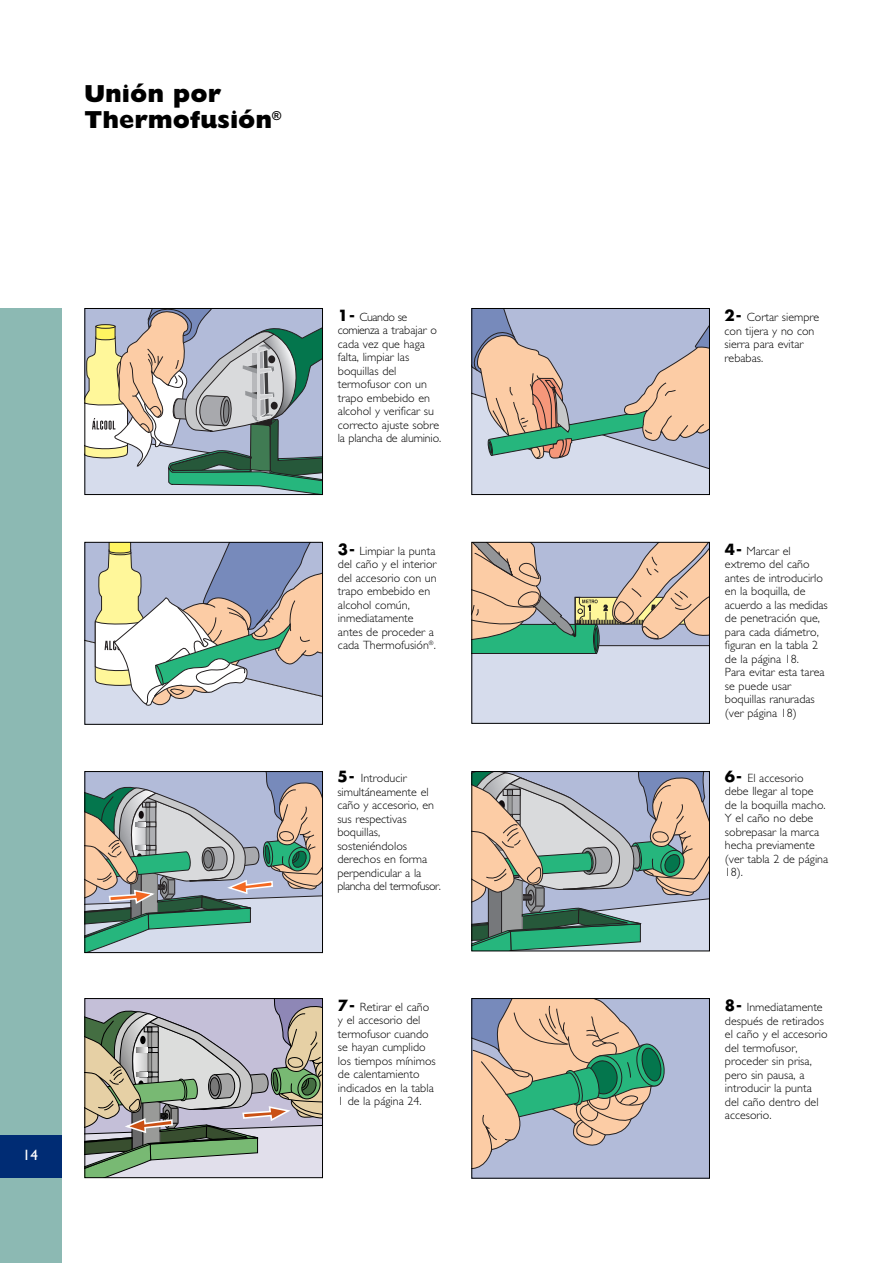
<style>
.page{position:relative;width:893px;height:1263px;background:#fff}
.page>*{position:absolute;margin:0;border:0;box-sizing:border-box;transform-origin:0 0}
.t1{font:800 24.75px/26.2px "Gill Sans";color:#000}
.t2{font:15px "Gill Sans";color:#fff}
.t3{font:300 12px/13.5px "Gill Sans";color:#000}
.s1{font-family:"Futura";font-weight:700;font-size:15px}
</style>
<div class="page">
<div style="left:0;top:308px;width:61px;height:955px;background:#8cb9b3"></div>
<div style="left:0;top:1135px;width:61px;height:43px;background:#002c74"></div>
<svg style="left:87px;top:773px;width:234px;height:178px"></svg>
<div style="left:85px;top:771px;width:238px;height:182px;border:1px solid #000"></div>
<svg style="left:474px;top:773px;width:234px;height:176px"></svg>
<div style="left:472px;top:771px;width:238px;height:180px;border:1px solid #000"></div>
<svg style="left:87px;top:1000px;width:234px;height:176px"></svg>
<svg style="left:208px;top:1075px;width:13px;height:24px"></svg>
<div style="left:208px;top:1074px;width:14px;height:25px;border:1px solid #000;border-radius:50%"></div>
<div style="left:210px;top:1077px;width:9px;height:19px;background:#787878;border-radius:50%"></div>
<div style="left:210px;top:1077px;width:10px;height:19px;border:1px solid #000;border-radius:50%"></div>
<div style="left:85px;top:998px;width:238px;height:180px;border:1px solid #000"></div>
<div style="left:472px;top:998px;width:237px;height:180px;background:#b2bbd9"></div>
<svg style="left:474px;top:1000px;width:191px;height:169px"></svg>
<div style="left:472px;top:998px;width:238px;height:180px;border:1px solid #000"></div>
<svg style="left:87px;top:310px;width:234px;height:183px"></svg>
<div style="left:85px;top:308px;width:238px;height:187px;border:1px solid #000"></div>
<svg style="left:474px;top:310px;width:234px;height:183px"></svg>
<div style="left:472px;top:308px;width:238px;height:187px;border:1px solid #000"></div>
<svg style="left:87px;top:544px;width:234px;height:178px"></svg>
<div style="left:85px;top:542px;width:238px;height:182px;border:1px solid #000"></div>
<svg style="left:474px;top:544px;width:234px;height:177px"></svg>
<div style="left:472px;top:542px;width:238px;height:181px;border:1px solid #000"></div>
<h1 class="t1" style="left:85px;top:83px;width:198px">Unión por<br>Thermofusión<sup>®</sup></h1>
<p class="t2" style="left:23px;top:1149px;width:16px">14</p>
<p class="t3" style="left:338px;top:311px;width:105px"><span class="s1">1-</span> Cuando se comienza a trabajar o cada vez que haga falta, limpiar las boquillas del termofusor con un trapo embebido en alcohol y verificar su correcto ajuste sobre la plancha de aluminio.</p>
<p class="t3" style="left:725px;top:311px;width:96px"><span class="s1">2-</span> Cortar siempre con tijera y no con sierra para evitar rebabas.</p>
<p class="t3" style="left:338px;top:545px;width:100px"><span class="s1">3-</span> Limpiar la punta del caño y el interior del accesorio con un trapo embebido en alcohol común, inmediatamente antes de proceder a cada Thermofusión<sup>®</sup>.</p>
<p class="t3" style="left:725px;top:545px;width:104px"><span class="s1">4-</span> Marcar el extremo del caño antes de introducirlo en la boquilla, de acuerdo a las medidas de penetración que, para cada diámetro, figuran en la tabla 2 de la página 18.<br>Para evitar esta tarea se puede usar boquillas ranuradas (ver página 18)</p>
<p class="t3" style="left:337px;top:772px;width:105px"><span class="s1">5-</span> Introducir simultáneamente el caño y accesorio, en sus respectivas boquillas, sosteniéndolos derechos en forma perpendicular a la plancha del termofusor.</p>
<p class="t3" style="left:725px;top:772px;width:105px"><span class="s1">6-</span> El accesorio debe llegar al tope de la boquilla macho.<br>Y el caño no debe sobrepasar la marca hecha previamente (ver tabla 2 de página<br>18).</p>
<p class="t3" style="left:338px;top:1001px;width:99px"><span class="s1">7-</span> Retirar el caño y el accesorio del termofusor cuando se hayan cumplido los tiempos mínimos de calentamiento indicados en la tabla<br>1 de la página 24.</p>
<p class="t3" style="left:725px;top:1001px;width:104px"><span class="s1">8-</span> Inmediatamente después de retirados el caño y el accesorio del termofusor, proceder sin prisa, pero sin pausa, a introducir la punta del caño dentro del accesorio.</p>
</div>
